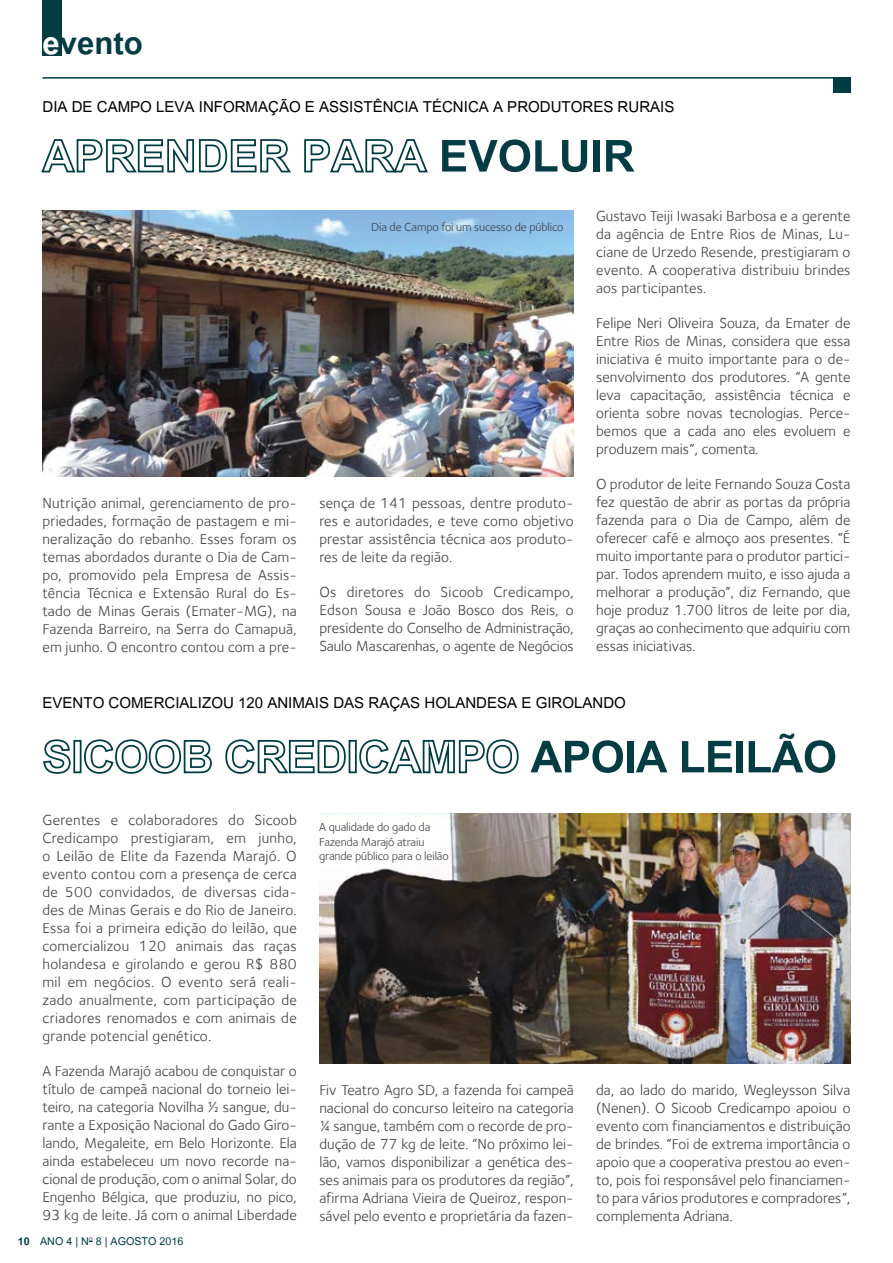
<style>
.page{position:relative;width:893px;height:1263px;background:#fff}
.page>*{position:absolute;margin:0;border:0;box-sizing:border-box;transform-origin:0 0}
.t1{font:700 61.5px "Utsaah";letter-spacing:-.01em;color:#033d43}
.t2{font:700 43.5px "Utsaah";color:#033d43}
.t3{font:21px "Utsaah";color:#000}
.t4{font:15px/18px "Foundry Sterling";color:#414042;text-align:justify}
.t5{font:15px "Utsaah";color:#003c44}
.t6{font:700 15px "Utsaah";color:#003c44}
.t7{font:12px/14.4px "Foundry Sterling";letter-spacing:-.01em;color:#414042}
.s1{color:#fff}
</style>
<div class="page">
<div style="left:43px;top:0;width:19px;height:55px;background:#033d43"></div>
<hr style="left:43px;top:77px;width:807px;height:2px;background:#003c44">
<div style="left:833px;top:77px;width:17px;height:16px;background:#003c44"></div>
<svg style="left:41px;top:139px;width:250px;height:34px"></svg>
<svg style="left:304px;top:139px;width:124px;height:34px"></svg>
<svg style="left:43px;top:739px;width:28px;height:35px"></svg>
<div style="left:73px;top:740px;width:9px;height:33px;border:2px solid #003c44"></div>
<svg style="left:84px;top:739px;width:128px;height:35px"></svg>
<svg style="left:225px;top:739px;width:121px;height:35px"></svg>
<div style="left:349px;top:740px;width:8px;height:33px;border:2px solid #003c44"></div>
<svg style="left:359px;top:739px;width:160px;height:35px"></svg>
<img style="left:319px;top:814px;width:531px;height:249px">
<img style="left:43px;top:210px;width:531px;height:266px">
<h2 class="t2" style="left:43px;top:22px;width:102px"><span class="s1">e</span>vento</h2>
<h3 class="t3" style="left:43px;top:97px;width:633px">Dia de Campo leva informação e assistência técnica a produtores rurais</h3>
<h1 class="t1" style="left:439px;top:126px;width:183px">evoluir</h1>
<p class="t7" style="left:371px;top:220px;width:194px">Dia de Campo foi um sucesso de público</p>
<p class="t4" style="left:43px;top:494px;width:256px">N utrição animal, gerenciamento de pro&shy;priedades, formação de pastagem e mi&shy;neralização do rebanho. Esses foram os temas abordados durante o Dia de Cam&shy;po, promovido pela Empresa de Assis&shy;tência Técnica e Extensão Rural do Es&shy;tado de Minas Gerais (Emater-MG), na Fazenda Barreiro, na Serra do Camapuã, em junho. O encontro contou com a pre-</p>
<p class="t4" style="left:319px;top:494px;width:256px">sença de 141 pessoas, dentre produto&shy;res e autoridades, e teve como objetivo prestar assistência técnica aos produto&shy;res de leite da região.</p>
<p class="t4" style="left:319px;top:583px;width:256px">Os diretores do Sicoob Credicampo, Edson Sousa e João Bosco dos Reis, o presidente do Conselho de Administração, Saulo Mascarenhas, o agente de Negócios</p>
<p class="t4" style="left:596px;top:207px;width:256px">Gustavo Teiji Iwasaki Barbosa e a gerente da agência de Entre Rios de M inas, Lu&shy;ciane de Urzedo Resende, prestigiaram o evento. A cooperativa distribuiu brindes aos participantes.</p>
<p class="t4" style="left:596px;top:314px;width:256px">Felipe Neri Oliveira Souza, da Emater de Entre Rios de M inas, considera que essa iniciativa é muito importante para o de&shy;senvolvimento dos produtores. “A gente leva capacitação, assistência técnica e orienta sobre novas tecnologias. Perce&shy;bemos que a cada ano eles evoluem e produzem mais”, comenta.</p>
<p class="t4" style="left:596px;top:475px;width:256px">O produtor de leite Fernando Souza Costa fez questão de abrir as portas da própria fazenda para o Dia de Campo, além de oferecer café e almoço aos presentes. “É muito importante para o produtor partici&shy;par. Todos aprendem muito, e isso ajuda a melhorar a produção”, diz Fernando, que hoje produz 1.700 litros de leite por dia, graças ao conhecimento que adquiriu com essas iniciativas.</p>
<h3 class="t3" style="left:43px;top:693px;width:585px">Evento comercializou 120 animais das raças holandesa e girolando</h3>
<h1 class="t1" style="left:531px;top:727px;width:308px">apoia leilão</h1>
<p class="t6" style="left:18px;top:1234px;width:13px">10</p>
<p class="t4" style="left:43px;top:810px;width:256px">Gerentes e colaboradores do Sicoob Credicampo prestigiaram, em junho, o Leilão de Elite da Fazenda Marajó. O evento contou com a presença de cerca de 500 convidados, de diversas cida&shy;des de Minas Gerais e do Rio de Janeiro.<br>Essa foi a primeira edição do leilão, que comercializou 120 animais das raças holandesa e girolando e gerou R$ 880 mil em negócios. O evento será reali&shy;zado anualmente, com participação de criadores renomados e com animais de grande potencial genético.</p>
<p class="t4" style="left:43px;top:1061px;width:256px">A Fazenda Marajó acabou de conquistar o título de campeã nacional do torneio lei&shy;teiro, na categoria Novilha ½ sangue, du&shy;rante a Exposição Nacional do Gado Giro&shy;lando, Megaleite, em Belo Horizonte. Ela ainda estabeleceu um novo recorde na&shy;cional de produção, com o animal Solar, do Engenho Bélgica, que produziu, no pico, 93 kg de leite. Já com o animal Liberdade</p>
<p class="t5" style="left:40px;top:1234px;width:145px">ano 4 | n<sup>o</sup> 8 | agosto 2016</p>
<p class="t7" style="left:319px;top:820px;width:131px">A qualidade do gado da<br>Fazenda Marajó atraiu grande público para o leilão</p>
<p class="t4" style="left:319px;top:1081px;width:256px">Fiv Teatro Agro SD, a fazenda foi campeã nacional do concurso leiteiro na categoria ¼ sangue, também com o recorde de pro&shy;dução de 77 kg de leite. “No próximo lei&shy;lão, vamos disponibilizar a genética des&shy;ses animais para os produtores da região”, afirma Adriana Vieira de Queiroz, respon&shy;sável pelo evento e proprietária da fazen-</p>
<p class="t4" style="left:596px;top:1081px;width:256px">da, ao lado do marido, Wegleysson Silva (Nenen). O Sicoob Credicampo apoiou o evento com financiamentos e distribuição de brindes. “Foi de extrema importância o apoio que a cooperativa prestou ao even&shy;to, pois foi responsável pelo financiamen&shy;to para vários produtores e compradores”, complementa Adriana.</p>
</div>
